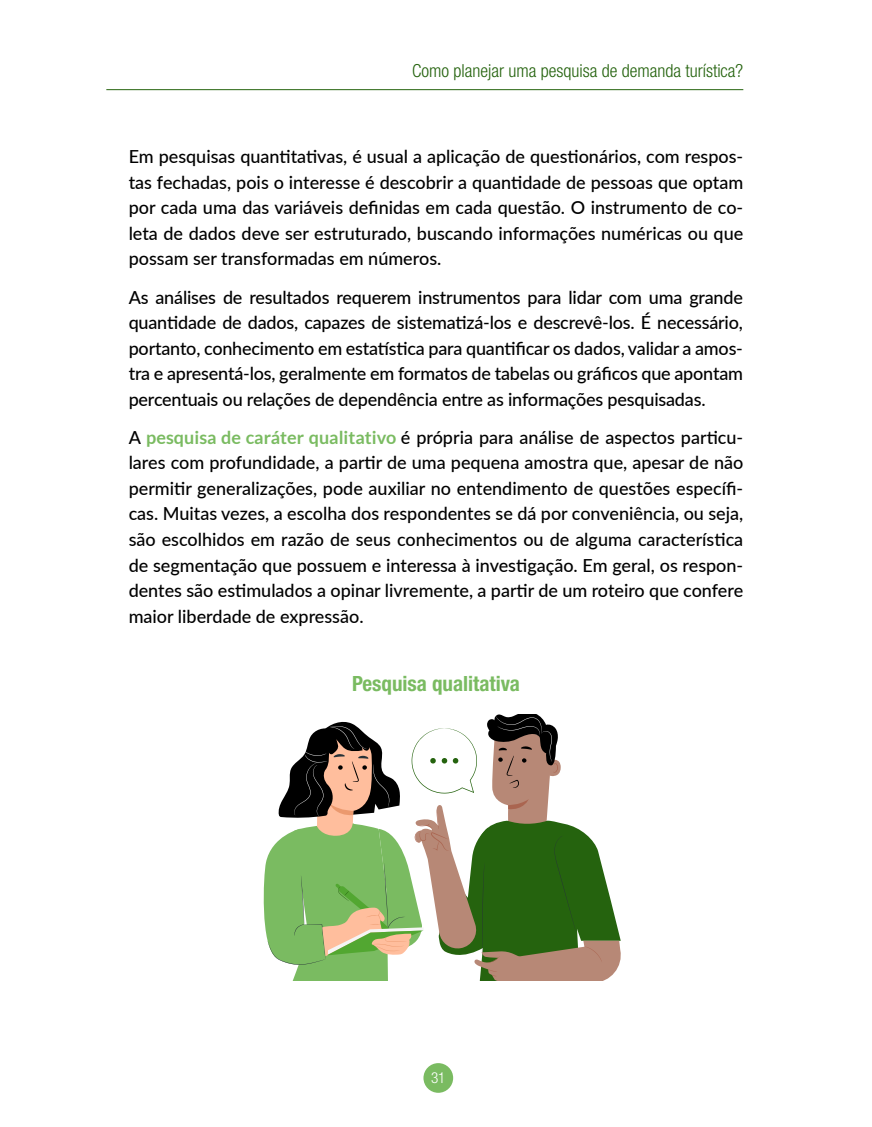
<style>
.page{position:relative;width:872px;height:1127px;background:#fff}
.page>*{position:absolute;margin:0;border:0;box-sizing:border-box;transform-origin:0 0}
.t1{font:700 condensed 21px "Helvetica Neue LT Std";color:#7abb61}
.t2{font:500 18px/25.5px "Lato";color:#000;text-align:justify}
.t3{font:300 condensed 18px "Helvetica Neue LT Std";color:#25630e}
.t4{font:300 condensed 15.15px "Helvetica Neue LT Std";color:#fff}
.s1{font-weight:700;color:#7abb61}
</style>
<div class="page">
<div style="left:423px;top:1063px;width:30px;height:30px;background:#7abb61;border-radius:50%"></div>
<hr style="left:106px;top:89px;width:637px;height:1px;background:#25630e">
<svg style="left:263px;top:714px;width:358px;height:266px"></svg>
<p class="t3" style="left:412px;top:60px;width:333px">Como planejar uma pesquisa de demanda turística?</p>
<p class="t2" style="left:129px;top:143px;width:616px">Em pesquisas quantitativas, é usual a aplicação de questionários, com respos&shy;tas fechadas, pois o interesse é descobrir a quantidade de pessoas que optam por cada uma das variáveis definidas em cada questão. O instrumento de co&shy;leta de dados deve ser estruturado, buscando informações numéricas ou que possam ser transformadas em números.</p>
<p class="t2" style="left:129px;top:284px;width:616px">As análises de resultados requerem instrumentos para lidar com uma grande quantidade de dados, capazes de sistematizá-los e descrevê-los. É necessário, portanto, conhecimento em estatística para quantificar os dados, validar a amos&shy;tra e apresentá-los, geralmente em formatos de tabelas ou gráficos que apontam percentuais ou relações de dependência entre as informações pesquisadas.</p>
<p class="t2" style="left:129px;top:424px;width:616px">A <span class="s1">pesquisa de caráter qualitativo</span> é própria para análise de aspectos particu&shy;lares com profundidade, a partir de uma pequena amostra que, apesar de não permitir generalizações, pode auxiliar no entendimento de questões específi&shy;cas. Muitas vezes, a escolha dos respondentes se dá por conveniência, ou seja, são escolhidos em razão de seus conhecimentos ou de alguma característica de segmentação que possuem e interessa à investigação. Em geral, os respon&shy;dentes são estimulados a opinar livremente, a partir de um roteiro que confere maior liberdade de expressão.</p>
<p class="t1" style="left:352px;top:671px;width:169px">Pesquisa qualitativa</p>
<p class="t4" style="left:431px;top:1069px;width:16px">31</p>
</div>
